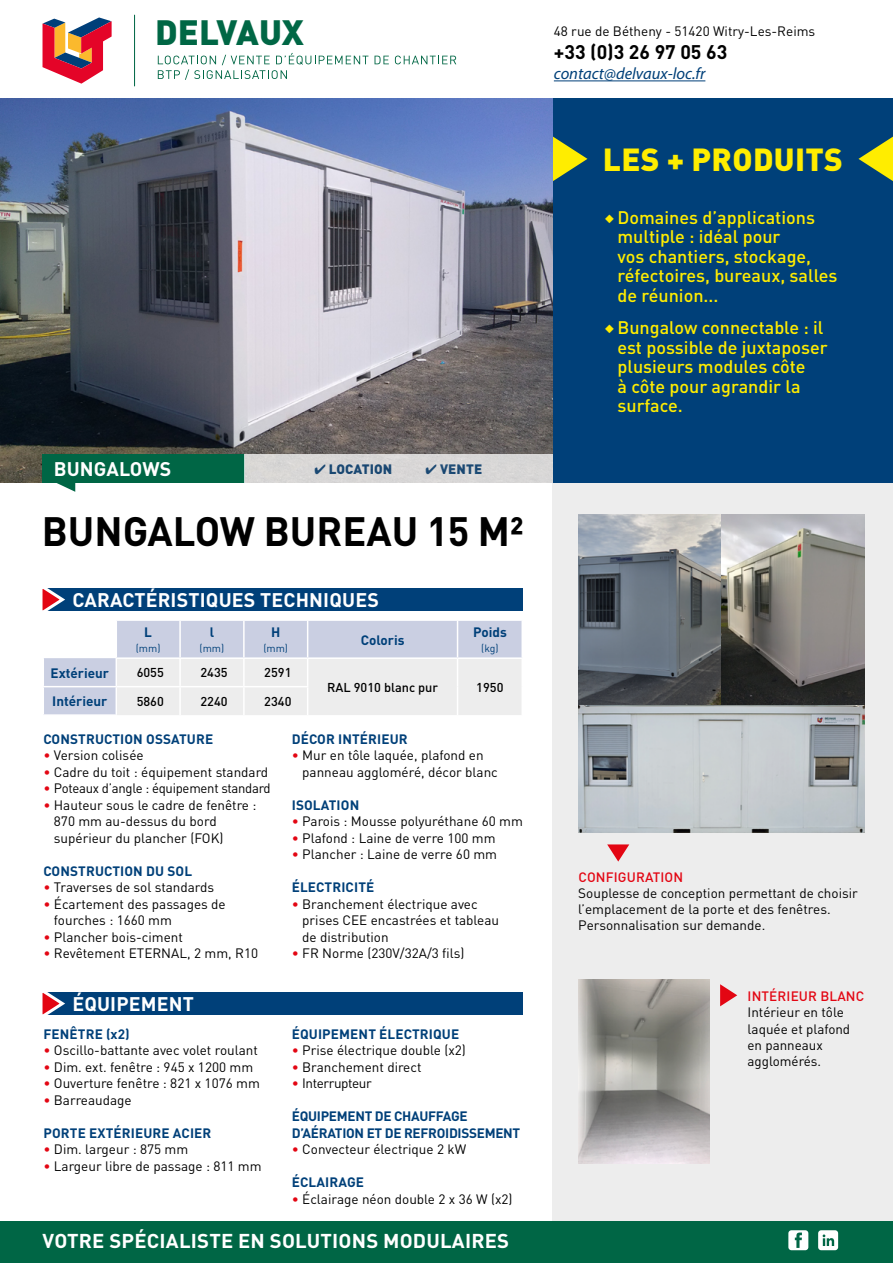
<style>
.page{position:relative;width:893px;height:1263px;background:#fff}
.page>*{position:absolute;margin:0;border:0;box-sizing:border-box;transform-origin:0 0}
.t1{font:700 40.5px "DINOT";color:#000}
.t2{font:900 34.8px "DINOT";color:#006745}
.t3{font:900 31.5px "DINOT";letter-spacing:.01em;color:#ffed00}
.t4{font:700 19.8px "DINOT";letter-spacing:.01em;color:#fff}
.t5{font:700 19.5px "DINOT";letter-spacing:.01em;color:#fff}
.t6{font:700 19.5px "DINOT";color:#000}
.t7{font:500 18px/19.5px "DINOT";color:#ffed00}
.t8{font:italic 16.5px "Myriad Pro";color:#004079}
.t9{font:13.5px/16.5px "DINOT";color:#000}
.t10{font:700 13.5px "DINOT";letter-spacing:.01em;color:#004079}
.t11{font:700 13.5px/16.5px "DINOT";letter-spacing:-.02em;color:#004079}
.t12{font:13.5px "DINOT";letter-spacing:-.02em;color:#000}
.t13{font:500 13.5px "DINOT";letter-spacing:.01em;color:#e30613}
.t14{font:900 13.5px "DINOT";letter-spacing:.01em;color:#004079}
.t15{font:13.5px "DINOT";letter-spacing:-.03em;color:#000}
.t16{font:500 12.75px "DINOT";color:#000}
.t17{font:10.5px "DINOT";color:#004079}
.s1{color:#e30613}
</style>
<div class="page">
<div style="left:553px;top:421px;width:340px;height:842px;background:#ededed"></div>
<div style="left:0;top:99px;width:893px;height:384px;background:#004079"></div>
<div style="left:0;top:1221px;width:893px;height:42px;background:#006645"></div>
<svg style="left:553px;top:136px;width:34px;height:45px"></svg>
<svg style="left:858px;top:137px;width:35px;height:44px"></svg>
<svg style="left:43px;top:17px;width:69px;height:67px"></svg>
<hr style="left:134px;top:15px;width:1px;height:71px;background:#006745">
<svg style="left:375px;top:56px;width:14px;height:8px"></svg>
<svg style="left:395px;top:56px;width:61px;height:8px"></svg>
<svg style="left:158px;top:53px;width:210px;height:27px"></svg>
<svg style="left:720px;top:984px;width:17px;height:22px"></svg>
<img style="left:578px;top:980px;width:131px;height:183px">
<svg style="left:607px;top:844px;width:22px;height:17px"></svg>
<img style="left:579px;top:514px;width:143px;height:192px">
<img style="left:722px;top:514px;width:143px;height:192px">
<hr style="left:554px;top:80px;width:151px;height:1px;background:#004079">
<img style="left:0;top:99px;width:552px;height:384px">
<div style="left:43px;top:992px;width:480px;height:22px;background:#004079"></div>
<svg style="left:42px;top:992px;width:26px;height:23px"></svg>
<svg style="left:57px;top:483px;width:18px;height:9px"></svg>
<div style="left:43px;top:454px;width:202px;height:29px;background:#006645"></div>
<div style="left:244px;top:454px;width:309px;height:29px;background:#d8d7d6"></div>
<svg style="left:788px;top:1230px;width:20px;height:20px"></svg>
<svg style="left:818px;top:1230px;width:20px;height:20px"></svg>
<img style="left:578px;top:706px;width:287px;height:127px">
<svg style="left:42px;top:588px;width:480px;height:127px;background:#bbc7d7"></svg>
<hr style="left:243px;top:659px;width:2px;height:27px;background:#fff">
<hr style="left:243px;top:687px;width:2px;height:28px;background:#fff">
<hr style="left:43px;top:714px;width:74px;height:2px;background:#fff">
<hr style="left:43px;top:686px;width:73px;height:1px;background:#fff">
<h2 class="t2" style="left:155px;top:9px;width:150px">DELVAUX</h2>
<h3 class="t5" style="left:54px;top:456px;width:119px">BUNGALOWS</h3>
<p class="t14" style="left:314px;top:459px;width:80px">✔ LOCATION</p>
<p class="t14" style="left:425px;top:459px;width:59px">✔ VENTE</p>
<h1 class="t1" style="left:42px;top:505px;width:484px">BUNGALOW BUREAU 15 M²</h1>
<h3 class="t5" style="left:72px;top:587px;width:308px">CARACTÉRISTIQUES TECHNIQUES</h3>
<p class="t10" style="left:144px;top:623px;width:9px">L</p>
<p class="t17" style="left:136px;top:641px;width:26px">(mm)</p>
<p class="t10" style="left:210px;top:623px;width:6px">l</p>
<p class="t17" style="left:200px;top:641px;width:26px">(mm)</p>
<p class="t10" style="left:271px;top:623px;width:11px">H</p>
<p class="t17" style="left:263px;top:641px;width:26px">(mm)</p>
<p class="t10" style="left:51px;top:664px;width:60px">Extérieur</p>
<p class="t16" style="left:137px;top:664px;width:29px">6055</p>
<p class="t16" style="left:200px;top:664px;width:29px">2435</p>
<p class="t16" style="left:264px;top:664px;width:29px">2591</p>
<p class="t10" style="left:361px;top:631px;width:45px">Coloris</p>
<p class="t10" style="left:473px;top:623px;width:35px">Poids</p>
<p class="t17" style="left:481px;top:641px;width:19px">(kg)</p>
<p class="t10" style="left:52px;top:692px;width:57px">Intérieur</p>
<p class="t16" style="left:137px;top:692px;width:29px">5860</p>
<p class="t16" style="left:200px;top:692px;width:29px">2240</p>
<p class="t16" style="left:264px;top:692px;width:29px">2340</p>
<p class="t16" style="left:327px;top:678px;width:113px">RAL 9010 blanc pur</p>
<p class="t16" style="left:476px;top:679px;width:29px">1950</p>
<p class="t10" style="left:43px;top:730px;width:171px">CONSTRUCTION OSSATURE</p>
<p class="t9" style="left:43px;top:746px;width:102px"><span class="s1">•</span> Version colisée</p>
<p class="t9" style="left:43px;top:763px;width:226px"><span class="s1">•</span> Cadre du toit : équipement standard</p>
<p class="t12" style="left:43px;top:779px;width:229px"><span class="s1">•</span> Poteaux d’angle : équipement standard</p>
<p class="t9" style="left:54px;top:796px;width:204px;text-indent:-11px"><span class="s1">•</span> Hauteur sous le cadre de fenêtre :<br>870 mm au-dessus du bord supérieur du plancher (FOK)</p>
<p class="t10" style="left:43px;top:862px;width:150px">CONSTRUCTION DU SOL</p>
<p class="t9" style="left:43px;top:878px;width:172px"><span class="s1">•</span> Traverses de sol standards</p>
<p class="t9" style="left:54px;top:895px;width:173px;text-indent:-11px"><span class="s1">•</span> Écartement des passages de fourches : 1660 mm</p>
<p class="t9" style="left:43px;top:928px;width:141px"><span class="s1">•</span> Plancher bois-ciment</p>
<p class="t9" style="left:43px;top:944px;width:216px"><span class="s1">•</span> Revêtement ETERNAL, 2 mm, R10</p>
<h3 class="t5" style="left:72px;top:991px;width:123px">ÉQUIPEMENT</h3>
<p class="t10" style="left:43px;top:1025px;width:88px">FENÊTRE (x2)</p>
<p class="t9" style="left:43px;top:1042px;width:216px"><span class="s1">•</span> Oscillo-battante avec volet roulant</p>
<p class="t9" style="left:43px;top:1058px;width:211px"><span class="s1">•</span> Dim. ext. fenêtre : 945 x 1200 mm</p>
<p class="t9" style="left:43px;top:1075px;width:218px"><span class="s1">•</span> Ouverture fenêtre : 821 x 1076 mm</p>
<p class="t9" style="left:43px;top:1091px;width:90px"><span class="s1">•</span> Barreaudage</p>
<p class="t10" style="left:43px;top:1124px;width:169px">PORTE EXTÉRIEURE ACIER</p>
<p class="t9" style="left:43px;top:1141px;width:146px"><span class="s1">•</span> Dim. largeur : 875 mm</p>
<p class="t9" style="left:43px;top:1157px;width:220px"><span class="s1">•</span> Largeur libre de passage : 811 mm</p>
<p class="t10" style="left:292px;top:730px;width:117px">DÉCOR INTÉRIEUR</p>
<p class="t9" style="left:302px;top:746px;width:197px;text-indent:-11px"><span class="s1">•</span> Mur en tôle laquée, plafond en panneau aggloméré, décor blanc</p>
<p class="t10" style="left:292px;top:796px;width:69px">ISOLATION</p>
<p class="t9" style="left:292px;top:812px;width:233px"><span class="s1">•</span> Parois : Mousse polyuréthane 60 mm</p>
<p class="t9" style="left:292px;top:829px;width:205px"><span class="s1">•</span> Plafond : Laine de verre 100 mm</p>
<p class="t9" style="left:292px;top:845px;width:207px"><span class="s1">•</span> Plancher : Laine de verre 60 mm</p>
<p class="t10" style="left:292px;top:878px;width:84px">ÉLECTRICITÉ</p>
<p class="t9" style="left:302px;top:895px;width:198px;text-indent:-11px"><span class="s1">•</span> Branchement électrique avec prises CEE encastrées et tableau de distribution</p>
<p class="t9" style="left:292px;top:944px;width:174px"><span class="s1">•</span> FR Norme (230V/32A/3 fils)</p>
<p class="t10" style="left:292px;top:1025px;width:169px">ÉQUIPEMENT ÉLECTRIQUE</p>
<p class="t9" style="left:292px;top:1042px;width:176px"><span class="s1">•</span> Prise électrique double (x2)</p>
<p class="t9" style="left:292px;top:1058px;width:131px"><span class="s1">•</span> Branchement direct</p>
<p class="t15" style="left:292px;top:1074px;width:82px"><span class="s1">•</span> Interrupteur</p>
<p class="t11" style="left:292px;top:1108px;width:230px">ÉQUIPEMENT DE CHAUFFAGE<br>D’AÉRATION ET DE REFROIDISSEMENT</p>
<p class="t9" style="left:292px;top:1141px;width:176px"><span class="s1">•</span> Convecteur électrique 2 kW</p>
<p class="t10" style="left:292px;top:1174px;width:74px">ÉCLAIRAGE</p>
<p class="t9" style="left:292px;top:1190px;width:222px"><span class="s1">•</span> Éclairage néon double 2 x 36 W (x2)</p>
<h3 class="t4" style="left:43px;top:1228px;width:468px">VOTRE SPÉCIALISTE EN SOLUTIONS MODULAIRES</h3>
<p class="t9" style="left:554px;top:22px;width:263px">48 rue de Bétheny - 51420 Witry-Les-Reims</p>
<h3 class="t6" style="left:554px;top:40px;width:175px">+33 (0)3 26 97 05 63</h3>
<p class="t8" style="left:554px;top:64px;width:153px">contact@delvaux-loc.fr</p>
<h3 class="t3" style="left:603px;top:138px;width:242px">LES + PRODUITS</h3>
<h3 class="t7" style="left:617px;top:207px;width:222px;text-indent:-13px">◆ Domaines d’applications multiple : idéal pour<br>vos chantiers, stockage, réfectoires, bureaux, salles de réunion...</h3>
<h3 class="t7" style="left:617px;top:317px;width:212px;text-indent:-13px">◆ Bungalow connectable : il est possible de juxtaposer plusieurs modules côte<br>à côte pour agrandir la surface.</h3>
<p class="t13" style="left:578px;top:867px;width:106px">CONFIGURATION</p>
<p class="t9" style="left:578px;top:884px;width:281px">Souplesse de conception permettant de choisir l’emplacement de la porte et des fenêtres.<br>Personnalisation sur demande.</p>
<p class="t13" style="left:748px;top:987px;width:118px">INTÉRIEUR BLANC</p>
<p class="t9" style="left:747px;top:1004px;width:104px">Intérieur en tôle laquée et plafond en panneaux agglomérés.</p>
</div>
